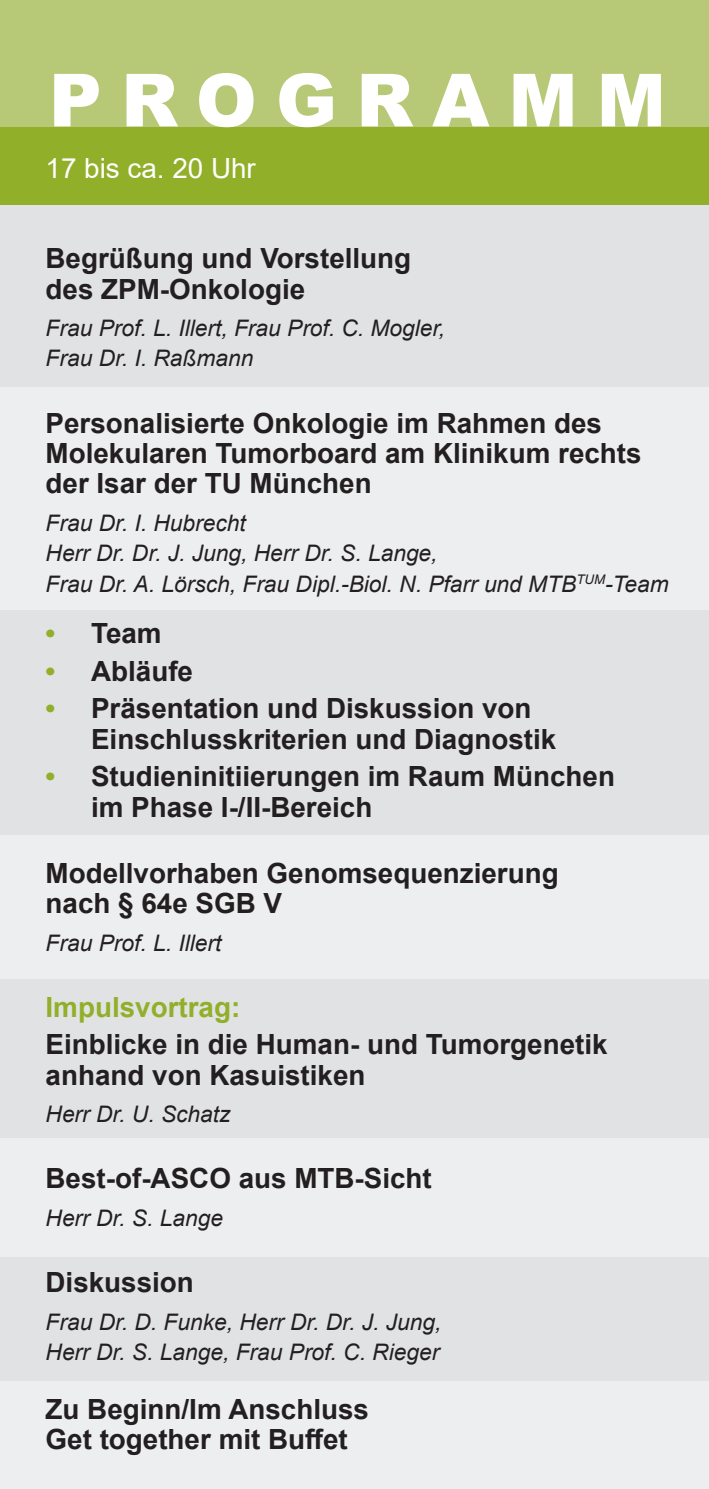
<style>
.page{position:relative;width:709px;height:1489px;background:#fff}
.page>*{position:absolute;margin:0;border:0;box-sizing:border-box;transform-origin:0 0}
.t1{font:900 73.25px "Arial";letter-spacing:.26em;color:#fff}
.t2{font:700 27.75px/30.2px "Arial";color:#231f20}
.t3{font:27.75px "Arial";color:#fff}
.t4{font:italic 22.75px/30.2px "Arial";color:#231f20}
.s1{color:#92af2a}
</style>
<div class="page">
<div style="left:0;top:11px;width:709px;height:1477px;background:#e1e2e4"></div>
<div style="left:0;top:387px;width:709px;height:222px;background:#edeeef"></div>
<div style="left:0;top:835px;width:709px;height:143px;background:#edeeef"></div>
<div style="left:0;top:1138px;width:709px;height:118px;background:#edeeef"></div>
<div style="left:0;top:1381px;width:709px;height:107px;background:#edeeef"></div>
<div style="left:0;top:0;width:709px;height:204px;background:#b7c877"></div>
<div style="left:0;top:127px;width:709px;height:77px;background:#92af2a"></div>
<p class="t1" style="left:49px;top:47px;width:618px">PROGRAMM</p>
<p class="t3" style="left:46px;top:149px;width:212px">17 bis ca. 20 Uhr</p>
<p class="t2" style="left:46px;top:244px;width:367px">Begrüßung und Vorstellung des ZPM-Onkologie</p>
<p class="t4" style="left:46px;top:313px;width:401px">Frau Prof. L. Illert, Frau Prof. C. Mogler,<br>Frau Dr. I. Raßmann</p>
<p class="t2" style="left:46px;top:408px;width:597px">Personalisierte Onkologie im Rahmen des<br>Molekularen Tumorboard am Klinikum rechts der Isar der TU München</p>
<p class="t4" style="left:46px;top:508px;width:624px">Frau Dr. I. Hubrecht<br>Herr Dr. Dr. J. Jung, Herr Dr. S. Lange,<br>Frau Dr. A. Lörsch, Frau Dipl.-Biol. N. Pfarr und MTB<sup>TUM</sup>-Team</p>
<p class="t2" style="left:46px;top:618px;width:118px"><span class="s1">•</span> Team</p>
<p class="t2" style="left:46px;top:656px;width:149px"><span class="s1">•</span> Abläufe</p>
<p class="t2" style="left:91px;top:693px;width:467px;text-indent:-45px"><span class="s1">•</span> Präsentation und Diskussion von<br>Einschlusskriterien und Diagnostik</p>
<p class="t2" style="left:91px;top:761px;width:525px;text-indent:-45px"><span class="s1">•</span> Studieninitiierungen im Raum München im Phase I-/II-Bereich</p>
<p class="t2" style="left:46px;top:858px;width:514px">Modellvorhaben Genomsequenzierung nach § 64e SGB V</p>
<p class="t4" style="left:46px;top:927px;width:177px">Frau Prof. L. Illert</p>
<p class="t2" style="left:46px;top:988px;width:563px;line-height:37.5px"><span class="s1">Impulsvortrag:<br></span>Einblicke in die Human- und Tumorgenetik</p>
<p class="t2" style="left:46px;top:1060px;width:321px">anhand von Kasuistiken</p>
<p class="t4" style="left:46px;top:1099px;width:186px">Herr Dr. U. Schatz</p>
<p class="t2" style="left:46px;top:1163px;width:388px">Best-of-ASCO aus MTB-Sicht</p>
<p class="t4" style="left:46px;top:1203px;width:179px">Herr Dr. S. Lange</p>
<p class="t2" style="left:46px;top:1267px;width:150px">Diskussion</p>
<p class="t4" style="left:46px;top:1306px;width:397px">Frau Dr. D. Funke, Herr Dr. Dr. J. Jung,<br>Herr Dr. S. Lange, Frau Prof. C. Rieger</p>
<p class="t2" style="left:46px;top:1394px;width:325px">Zu Beginn/Im Anschluss<br>Get together mit Buffet</p>
</div>
